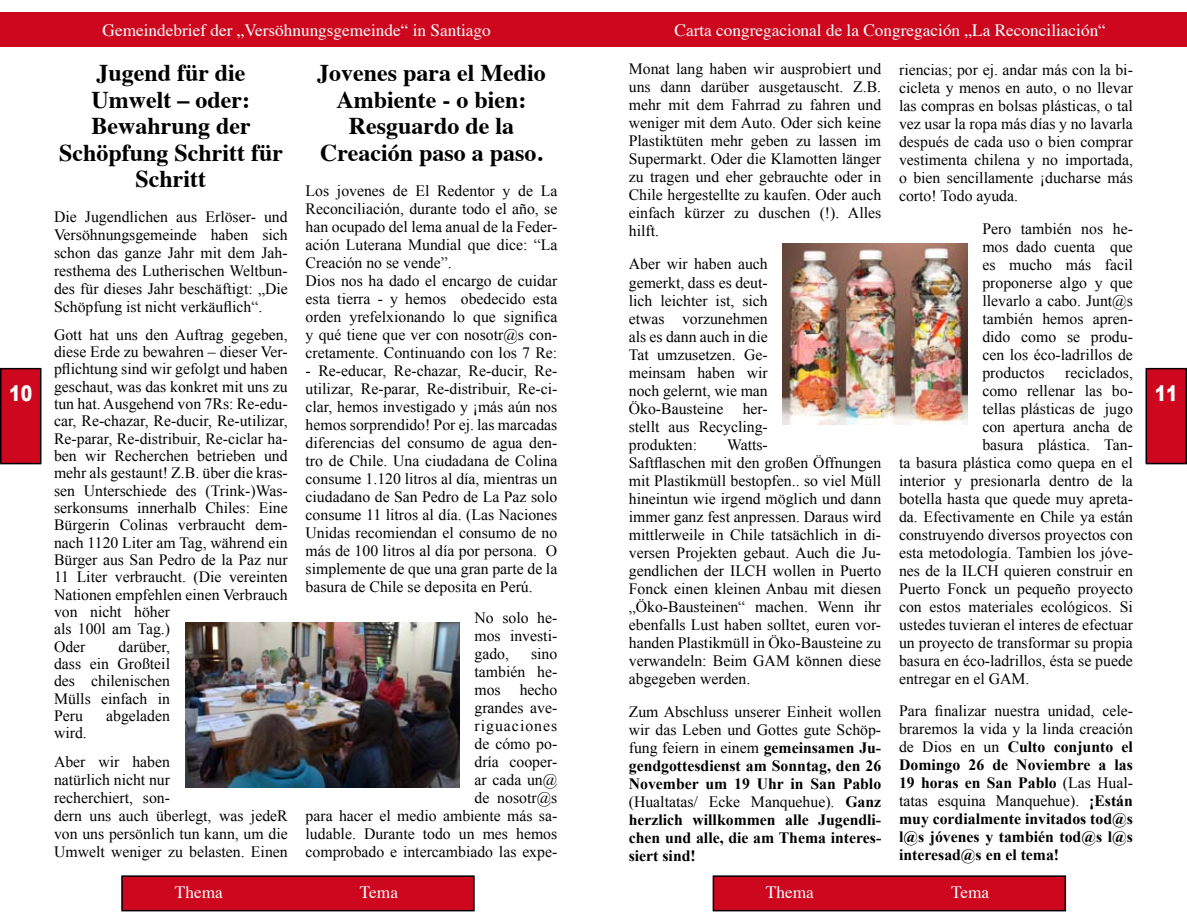
<style>
.page{position:relative;width:1187px;height:919px;background:#fff}
.page>*{position:absolute;margin:0;border:0;box-sizing:border-box;transform-origin:0 0}
.t1{font:700 24px/26.4px "Times";color:#000;text-align:center}
.t2{font:900 21.6px "Arial";color:#fff;scale:.8 1}
.t3{font:17.25px "Times";color:#fff}
.t4{font:15.75px/18px "Times New Roman";color:#000;text-align:justify}
.t5{font:700 15.75px/18px "Times New Roman";color:#000;text-align:justify}
.s1{font-weight:400}
</style>
<div class="page">
<div style="left:1px;top:368px;width:40px;height:95px;background:#cd071e"></div>
<div style="left:0;top:368px;width:41px;height:96px;border:2px solid #000"></div>
<div style="left:0;top:13px;width:593px;height:34px;background:#cd071e"></div>
<div style="left:122px;top:876px;width:352px;height:34px;background:#cd071e"></div>
<div style="left:121px;top:875px;width:353px;height:36px;border:2px solid #000"></div>
<div style="left:593px;top:13px;width:593px;height:34px;background:#cd071e"></div>
<div style="left:713px;top:876px;width:352px;height:34px;background:#cd071e"></div>
<div style="left:712px;top:875px;width:353px;height:36px;border:2px solid #000"></div>
<div style="left:1146px;top:368px;width:40px;height:95px;background:#cd071e"></div>
<div style="left:1145px;top:368px;width:41px;height:96px;border:2px solid #000"></div>
<img style="left:185px;top:622px;width:274px;height:165px">
<img style="left:782px;top:243px;width:185px;height:181px">
<h2 class="t2" style="left:9px;top:378px;width:30px">10</h2>
<p class="t3" style="left:103px;top:14px;width:390px">Gemeindebrief der „Versöhnungsgemeinde“ in Santiago</p>
<p class="t3" style="left:674px;top:14px;width:433px">Carta congregacional de la Congregación „La Reconciliación“</p>
<h1 class="t1" style="left:59px;top:58px;width:226px">Jugend für die<br>Umwelt – oder:<br>Bewahrung der<br>Schöpfung Schritt für<br>Schritt</h1>
<p class="t4" style="left:54px;top:207px;width:235px">Die Jugendlichen aus Erlöser- und Versöhnungsgemeinde haben sich schon das ganze Jahr mit dem Jah&shy;resthema des Lutherischen Weltbun&shy;des für dieses Jahr beschäftigt: „Die Schöpfung ist nicht verkäuflich“.</p>
<p class="t4" style="left:54px;top:325px;width:235px;line-height:17.4px;text-align:left">Gott hat uns den Auftrag gegeben, diese Erde zu bewahren – dieser Ver&shy;pflichtung sind wir gefolgt und haben geschaut, was das konkret mit uns zu tun hat. Ausgehend von 7Rs: Re-edu&shy;car, Re-chazar, Re-ducir, Re-utilizar,<br>Re-parar, Re-distribuir, Re-ciclar ha&shy;ben wir Recherchen betrieben und mehr als gestaunt! Z.B. über die kras&shy;sen Unterschiede des (Trink-)Was&shy;serkonsums innerhalb Chiles: Eine<br>Bürgerin Colinas verbraucht dem&shy;nach 1120 Liter am Tag, während ein<br>Bürger aus San Pedro de la Paz nur<br>11 Liter verbraucht. (Die vereinten<br>Nationen empfehlen einen Verbrauch von nicht höher<br>als 100l am Tag.)<br>Oder</p>
<p class="t4" style="left:54px;top:637px;width:117px;line-height:17.4px;text-indent:65px">darüber, dass ein Großteil des chilenischen Mülls einfach in Peru</p>
<p class="t4" style="left:106px;top:706px;width:65px">abgeladen</p>
<p class="t4" style="left:54px;top:718px;width:117px;line-height:28.2px">wird.<br>Aber wir haben</p>
<p class="t4" style="left:54px;top:770px;width:235px;text-align:left">natürlich nicht nur<br>recherchiert, son-<br>dern uns auch überlegt, was jedeR von uns persönlich tun kann, um die<br>Umwelt weniger zu belasten. Einen</p>
<h1 class="t1" style="left:317px;top:58px;width:230px">Jovenes para el Medio<br>Ambiente - o bien:<br>Resguardo de la<br>Creación paso a paso.</h1>
<p class="t4" style="left:305px;top:181px;width:253px;text-align:left">Los jovenes de El Redentor y de La Reconciliación, durante todo el año, se han ocupado del lema anual de la Feder&shy;ación Luterana Mundial que dice: “La Creación no se vende”.<br>Dios nos ha dado el encargo de cuidar esta tierra - y hemos obedecido esta orden yrefelxionando lo que significa y qué tiene que ver con nosotr@s con&shy;cretamente. Continuando con los 7 Re:</p>
<p class="t4" style="left:305px;top:361px;width:253px">- Re-educar, Re-chazar, Re-ducir, Re&shy;utilizar, Re-parar, Re-distribuir, Re-ci&shy;clar, hemos investigado y ¡más aún nos hemos sorprendido! Por ej. las marcadas diferencias del consumo de agua den&shy;tro de Chile. Una ciudadana de Colina consume 1.120 litros al día, mientras un ciudadano de San Pedro de La Paz solo consume 11 litros al día. (Las Naciones Unidas recomiendan el consumo de no más de 100 litros al día por persona. O simplemente de que una gran parte de la basura de Chile se deposita en Perú.</p>
<p class="t4" style="left:474px;top:608px;width:84px">No solo he&shy;mos investi&shy;gado,</p>
<p class="t4" style="left:305px;top:644px;width:253px;text-align:right">sino<br>también he-<br>mos hecho<br>grandes ave-<br>riguaciones<br>de cómo po-<br>dría cooper-<br>ar cada un@<br>de nosotr@s<br>para hacer el medio ambiente más sa&shy;ludable. Durante todo un mes hemos comprobado e intercambiado las expe-</p>
<p class="t3" style="left:175px;top:875px;width:49px">Thema</p>
<p class="t3" style="left:360px;top:875px;width:40px">Tema</p>
<p class="t4" style="left:628px;top:60px;width:254px">Monat lang haben wir ausprobiert und uns dann darüber ausgetauscht. Z.B. mehr mit dem Fahrrad zu fahren und weniger mit dem Auto. Oder sich keine Plastiktüten mehr geben zu lassen im Supermarkt. Oder die Klamotten länger zu tragen und eher gebrauchte oder in Chile hergestellte zu kaufen. Oder auch einfach kürzer zu duschen (!). Alles hilft.</p>
<p class="t4" style="left:628px;top:255px;width:140px">Aber wir haben auch gemerkt, dass es deut&shy;lich leichter ist, sich etwas vorzunehmen als es dann auch in die Tat umzusetzen. Ge&shy;meinsam haben wir noch gelernt, wie man Öko-Bausteine her&shy;stellt aus Recycling&shy;produkten:</p>
<p class="t4" style="left:628px;top:435px;width:254px;text-align:left;text-indent:98px">Watts-<br>Saftflaschen mit den großen Öffnungen mit Plastikmüll bestopfen.. so viel Müll hineintun wie irgend möglich und dann immer ganz fest anpressen. Daraus wird mittlerweile in Chile tatsächlich in di&shy;versen Projekten gebaut. Auch die Ju&shy;gendlichen der ILCH wollen in Puerto Fonck einen kleinen Anbau mit diesen „Öko-Bausteinen“ machen. Wenn ihr ebenfalls Lust haben solltet, euren vor&shy;handen Plastikmüll in Öko-Bausteine zu verwandeln: Beim GAM können diese abgegeben werden.</p>
<p class="t5" style="left:628px;top:702px;width:254px"><span class="s1">Zum Abschluss unserer Einheit wollen wir das Leben und Gottes gute Schöp&shy;fung feiern in einem</span> gemeinsamen Ju&shy;gendgottesdienst am Sonntag, den 26<br>November um 19 Uhr in San Pablo <span class="s1">(Hualtatas/ Ecke Manquehue).</span> Ganz herzlich willkommen alle Jugendli&shy;chen und alle, die am Thema interes&shy;siert sind!</p>
<p class="t4" style="left:899px;top:60px;width:235px">riencias; por ej. andar más con la bi&shy;cicleta y menos en auto, o no llevar las compras en bolsas plásticas, o tal vez usar la ropa más días y no lavarla después de cada uso o bien comprar vestimenta chilena y no importada, o bien sencillamente ¡ducharse más corto! Todo ayuda.</p>
<p class="t4" style="left:982px;top:219px;width:152px">Pero también nos he&shy;mos dado cuenta que es mucho más facil proponerse algo y que llevarlo a cabo. Junt@s también hemos apren&shy;dido como se produ&shy;cen los éco-ladrillos de productos</p>
<p class="t4" style="left:1065px;top:363px;width:69px">reciclados,</p>
<p class="t4" style="left:982px;top:381px;width:152px">como rellenar las bo-</p>
<p class="t4" style="left:982px;top:399px;width:152px">tellas plásticas de jugo</p>
<p class="t4" style="left:982px;top:417px;width:152px">con apertura ancha de</p>
<p class="t4" style="left:982px;top:435px;width:152px">basura plástica. Tan-</p>
<p class="t4" style="left:899px;top:453px;width:235px">ta basura plástica como quepa en el</p>
<p class="t4" style="left:899px;top:471px;width:235px">interior y presionarla dentro de la</p>
<p class="t4" style="left:899px;top:489px;width:235px">botella hasta que quede muy apreta-</p>
<p class="t4" style="left:899px;top:507px;width:235px">da. Efectivamente en Chile ya están</p>
<p class="t4" style="left:899px;top:525px;width:235px">construyendo diversos proyectos con</p>
<p class="t4" style="left:899px;top:543px;width:235px">esta metodología. Tambien los jóve-</p>
<p class="t4" style="left:899px;top:561px;width:235px">nes de la ILCH quieren construir en</p>
<p class="t4" style="left:899px;top:579px;width:235px">Puerto Fonck un pequeño proyecto</p>
<p class="t4" style="left:899px;top:597px;width:235px">con estos materiales ecológicos. Si</p>
<p class="t4" style="left:899px;top:615px;width:235px">ustedes tuvieran el interes de efectuar</p>
<p class="t4" style="left:899px;top:633px;width:235px">un proyecto de transformar su propia</p>
<p class="t4" style="left:899px;top:651px;width:235px">basura en éco-ladrillos, ésta se puede</p>
<p class="t4" style="left:899px;top:669px;width:132px">entregar en el GAM.</p>
<p class="t5" style="left:899px;top:701px;width:235px"><span class="s1">Para finalizar nuestra unidad, cele&shy;braremos la vida y la linda creación de Dios en un</span> Culto conjunto el Domingo 26 de Noviembre a las 19 horas en San Pablo <span class="s1">(Las Hual&shy;tatas esquina Manquehue).</span> ¡Están muy cordialmente invitados tod@s l@s jóvenes y también tod@s l@s interesad@s en el tema!</p>
<p class="t3" style="left:766px;top:875px;width:49px">Thema</p>
<p class="t3" style="left:950px;top:875px;width:40px">Tema</p>
<h2 class="t2" style="left:1154px;top:378px;width:30px">11</h2>
</div>
